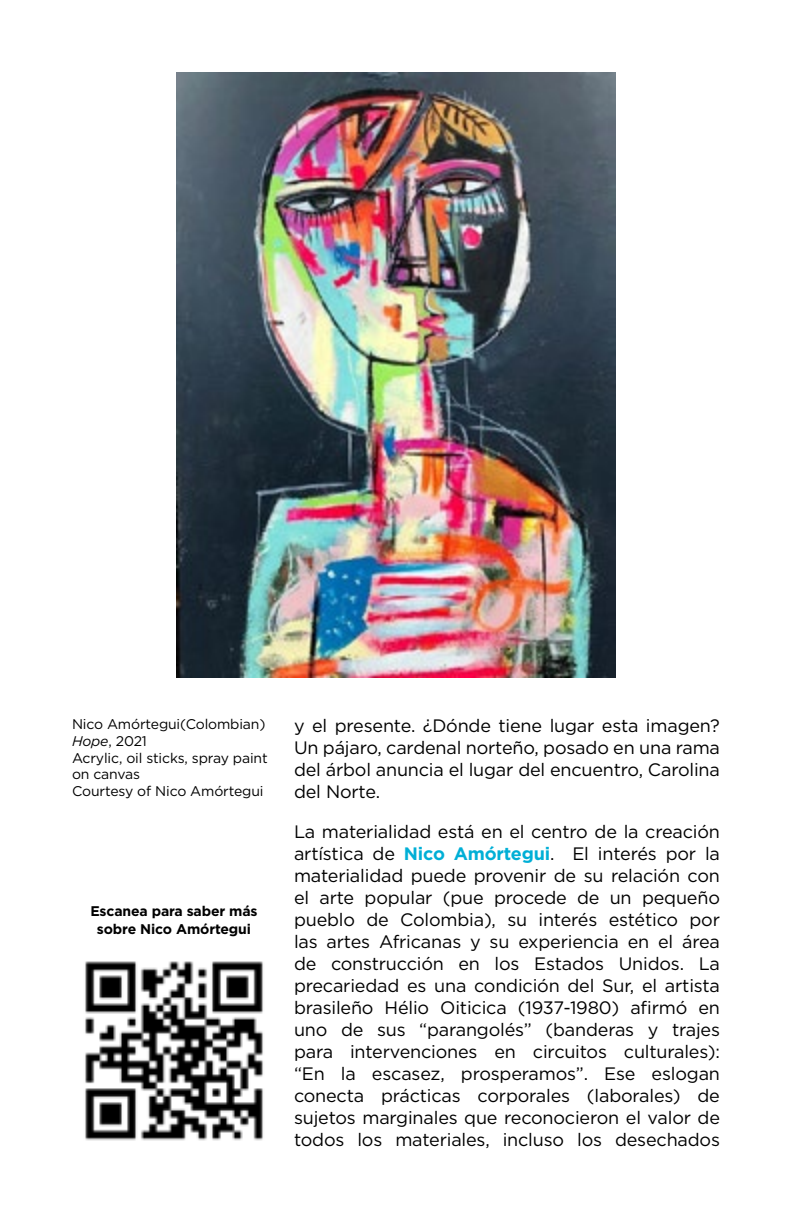
<style>
.page{position:relative;width:792px;height:1224px;background:#fff}
.page>*{position:absolute;margin:0;border:0;box-sizing:border-box;transform-origin:0 0}
.t1{font:18px/22px "Gotham";letter-spacing:-.01em;color:#000;text-align:justify}
.t2{font:14px/16.8px "Gotham";letter-spacing:-.01em;color:#000}
.t3{font:700 14px/18px "Gotham";letter-spacing:-.01em;color:#000;text-align:center}
.s1{font-style:italic}
.s2{font-weight:700;color:#00afd6}
</style>
<div class="page">
<img style="left:176px;top:72px;width:440px;height:606px">
<img style="left:85px;top:961px;width:178px;height:180px">
<p class="t2" style="left:72px;top:715px;width:197px">Nico Amórtegui(Colombian)<br><span class="s1">Hope</span>, 2021<br>Acrylic, oil sticks, spray paint on canvas<br>Courtesy of Nico Amórtegui</p>
<p class="t3" style="left:90px;top:902px;width:169px">Escanea para saber más sobre Nico Amórtegui</p>
<p class="t1" style="left:294px;top:714px;width:427px">y el presente. ¿Dónde tiene lugar esta imagen?<br>Un pájaro, cardenal norteño, posado en una rama del árbol anuncia el lugar del encuentro, Carolina del Norte.</p>
<p class="t1" style="left:294px;top:820px;width:428px">La materialidad está en el centro de la creación artística de <span class="s2">Nico Amórtegui</span>. El interés por la materialidad puede provenir de su relación con el arte popular (pue procede de un pequeño pueblo de Colombia), su interés estético por las artes Africanas y su experiencia en el área de construcción en los Estados Unidos. La precariedad es una condición del Sur, el artista brasileño Hélio Oiticica (1937-1980) afirmó en uno de sus “parangolés” (banderas y trajes para intervenciones en circuitos culturales): “En la escasez, prosperamos”. Ese eslogan conecta prácticas corporales (laborales) de sujetos marginales que reconocieron el valor de todos los materiales, incluso los desechados</p>
</div>
